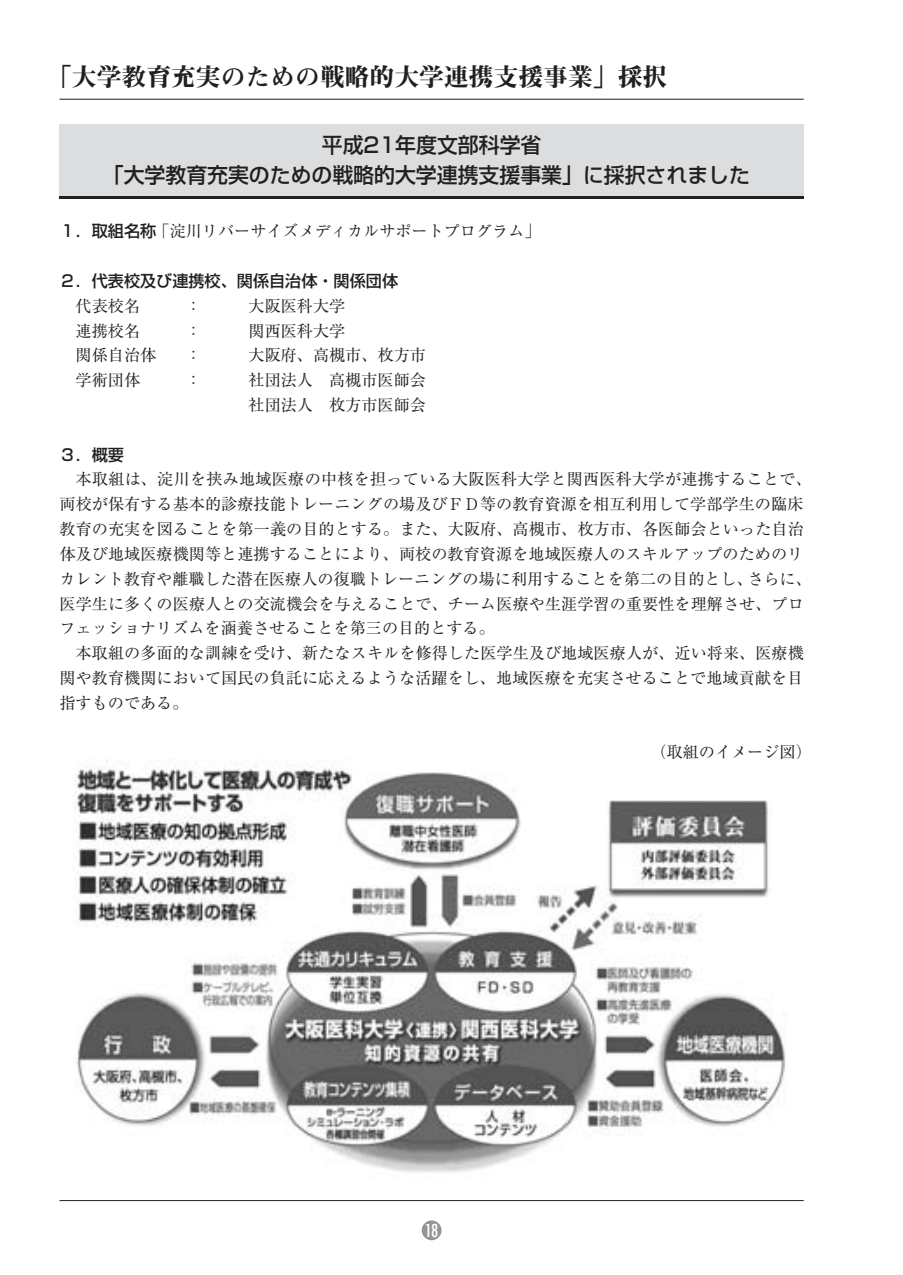
<style>
.page{position:relative;width:903px;height:1275px;background:#fff}
.page>*{position:absolute;margin:0;border:0;box-sizing:border-box;transform-origin:0 0}
.t1{font:24.85px "Midashi Min Pr 5 MA31";color:#231f20}
.t2{font:500 21px/29.8px "Shin Go Pr 5";color:#231f20;text-align:center}
.t3{font:500 condensed 17.32px "Futura";color:#fff}
.t4{font:16.1px/24.8px "Ryumin Pr 5";letter-spacing:.005em;color:#231f20}
.t5{font:500 16.1px/24.8px "Shin Go Pro";color:#231f20}
.s1{font-family:"Shin Go Pro";font-weight:500}
.s2{font-family:"Ryumin Pr 5";font-weight:400}
</style>
<div class="page">
<hr style="left:60px;top:99px;width:744px;height:1px;background:#231f20">
<hr style="left:60px;top:1200px;width:744px;height:1px;background:#231f20">
<div style="left:422px;top:1220px;width:19px;height:20px;background:#939598;border-radius:50%"></div>
<hr style="left:60px;top:196px;width:744px;height:2px;background:#231f20">
<div style="left:60px;top:124px;width:744px;height:72px;background:#dcdddf"></div>
<img style="left:73px;top:759px;width:713px;height:414px">
<p class="t1" style="left:47px;top:58px;width:622px">「大学教育充実のための戦略的大学連携支援事業」採択</p>
<p class="t2" style="left:103px;top:128px;width:649px">平成21年度文部科学省<br>「大学教育充実のための戦略的大学連携支援事業」に採択されました</p>
<p class="t4" style="left:60px;top:218px;width:482px"><span class="s1">１．取組名称</span> 「淀川リバーサイズメディカルサポートプログラム」</p>
<p class="t5" style="left:76px;top:267px;width:324px;text-indent:-16px">２．代表校及び連携校、関係自治体・関係団体<span class="s2">代表校名　</span></p>
<p class="t4" style="left:186px;top:292px;width:18px">：</p>
<p class="t4" style="left:249px;top:292px;width:98px">大阪医科大学</p>
<p class="t4" style="left:76px;top:317px;width:82px">連携校名　</p>
<p class="t4" style="left:186px;top:317px;width:18px">：</p>
<p class="t4" style="left:249px;top:317px;width:98px">関西医科大学</p>
<p class="t4" style="left:76px;top:342px;width:82px">関係自治体</p>
<p class="t4" style="left:186px;top:342px;width:18px">：</p>
<p class="t4" style="left:249px;top:342px;width:179px">大阪府、高槻市、枚方市</p>
<p class="t4" style="left:76px;top:367px;width:66px">学術団体</p>
<p class="t4" style="left:186px;top:367px;width:18px">：</p>
<p class="t4" style="left:249px;top:367px;width:179px">社団法人　高槻市医師会社団法人　枚方市医師会</p>
<p class="t5" style="left:60px;top:440px;width:66px">３．概要</p>
<p class="t4" style="left:76px;top:466px;width:738px">本取組は、淀川を挟み地域医療の中核を担っている大阪医科大学と関西医科大学が連携することで、</p>
<p class="t4" style="left:60px;top:491px;width:745px">両校が保有する基本的診療技能トレーニングの場及びＦＤ等の教育資源を相互利用して学部学生の臨床</p>
<p class="t4" style="left:60px;top:516px;width:746px">教育の充実を図ることを第一義の目的とする。また、大阪府、高槻市、枚方市、各医師会といった自治</p>
<p class="t4" style="left:60px;top:540px;width:745px">体及び地域医療機関等と連携することにより、両校の教育資源を地域医療人のスキルアップのためのリ</p>
<p class="t4" style="left:60px;top:565px;width:754px">カレント教育や離職した潜在医療人の復職トレーニングの場に利用することを第二の目的とし、さらに、</p>
<p class="t4" style="left:60px;top:590px;width:746px">医学生に多くの医療人との交流機会を与えることで、チーム医療や生涯学習の重要性を理解させ、プロ</p>
<p class="t4" style="left:60px;top:615px;width:437px">フェッショナリズムを涵養させることを第三の目的とする。</p>
<p class="t4" style="left:76px;top:640px;width:730px">本取組の多面的な訓練を受け、新たなスキルを修得した医学生及び地域医療人が、近い将来、医療機</p>
<p class="t4" style="left:60px;top:664px;width:745px">関や教育機関において国民の負託に応えるような活躍をし、地域医療を充実させることで地域貢献を目</p>
<p class="t4" style="left:60px;top:689px;width:130px">指すものである。</p>
<p class="t4" style="left:650px;top:739px;width:163px">（取組のイメージ図）</p>
<p class="t3" style="left:425px;top:1219px;width:15px">18</p>
</div>
